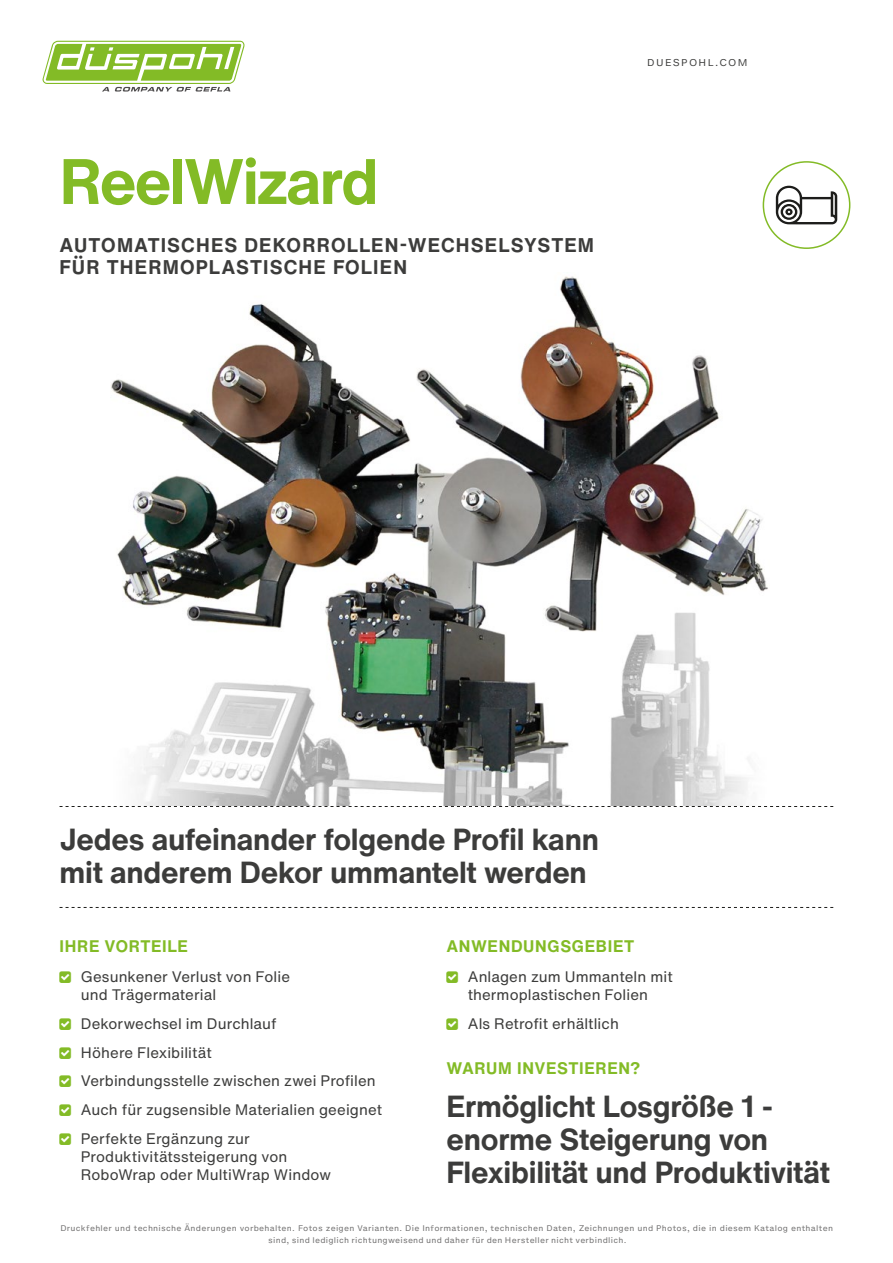
<style>
.page{position:relative;width:893px;height:1263px;background:#fff}
.page>*{position:absolute;margin:0;border:0;box-sizing:border-box;transform-origin:0 0}
.t1{font:700 63px "Helvetica Now Text";letter-spacing:-.03em;color:#83bb26}
.t2{font:700 30px/33px "Helvetica Now Text";letter-spacing:-.01em;color:#3c3c3b}
.t3{font:700 19.5px/22.5px "Helvetica Now Text";letter-spacing:.06em;color:#3c3c3b}
.t4{font:700 16.5px "Helvetica Now Text";letter-spacing:.04em;color:#83bb26}
.t5{font:15px/28.7px "Helvetica Now Text";letter-spacing:.005em;color:#3c3c3b}
.t6{font:9px "Helvetica Now Micro";letter-spacing:.145em;color:#3c3c3b}
.t7{font:7.5px/12px "Helvetica Now Micro";letter-spacing:.03em;color:#706f6f;text-align:center}
</style>
<div class="page">
<img style="left:111px;top:276px;width:657px;height:530px">
<svg style="left:60px;top:907px;width:773px;height:1px"></svg>
<svg style="left:60px;top:806px;width:773px;height:1px"></svg>
<div style="left:763px;top:161px;width:87px;height:88px;border:2px solid #83bb26;border-radius:50%"></div>
<svg style="left:776px;top:186px;width:61px;height:38px"></svg>
<svg style="left:43px;top:41px;width:201px;height:51px"></svg>
<h1 class="t1" style="left:60px;top:134px;width:321px">ReelWizard</h1>
<h3 class="t3" style="left:60px;top:233px;width:536px">AUTOMATISCHES DEKORROLLEN-WECHSELSYSTEM<br>FÜR THERMOPLASTISCHE FOLIEN</h3>
<p class="t6" style="left:647px;top:56px;width:102px">DUESPOHL.COM</p>
<h2 class="t2" style="left:60px;top:822px;width:541px">Jedes aufeinander folgende Profil kann mit anderem Dekor ummantelt werden</h2>
<p class="t4" style="left:60px;top:933px;width:130px">IHRE VORTEILE</p>
<p class="t5" style="left:81px;top:968px;width:211px;line-height:18px">Gesunkener Verlust von Folie und Trägermaterial</p>
<p class="t5" style="left:81px;top:1009px;width:303px">Dekorwechsel im Durchlauf<br>Höhere Flexibilität<br>Verbindungsstelle zwischen zwei Profilen<br>Auch für zugsensible Materialien geeignet<br>Perfekte Ergänzung zur</p>
<p class="t5" style="left:81px;top:1147px;width:252px;line-height:18px">Produktivitätssteigerung von<br>RoboWrap oder MultiWrap Window</p>
<p class="t4" style="left:447px;top:933px;width:189px">ANWENDUNGSGEBIET</p>
<p class="t5" style="left:468px;top:968px;width:206px;line-height:18px">Anlagen zum Ummanteln mit thermoplastischen Folien</p>
<p class="t5" style="left:468px;top:1009px;width:153px">Als Retrofit erhältlich</p>
<p class="t4" style="left:447px;top:1055px;width:195px">WARUM INVESTIEREN?</p>
<h2 class="t2" style="left:446px;top:1089px;width:385px">Ermöglicht Losgröße 1 - enorme Steigerung von<br>Flexibilität und Produktivität</h2>
<p class="t7" style="left:60px;top:1222px;width:774px">Druckfehler und technische Änderungen vorbehalten. Fotos zeigen Varianten. Die Informationen, technischen Daten, Zeichnungen und Photos, die in diesem Katalog enthalten sind, sind lediglich richtungweisend und daher für den Hersteller nicht verbindlich.</p>
</div>
